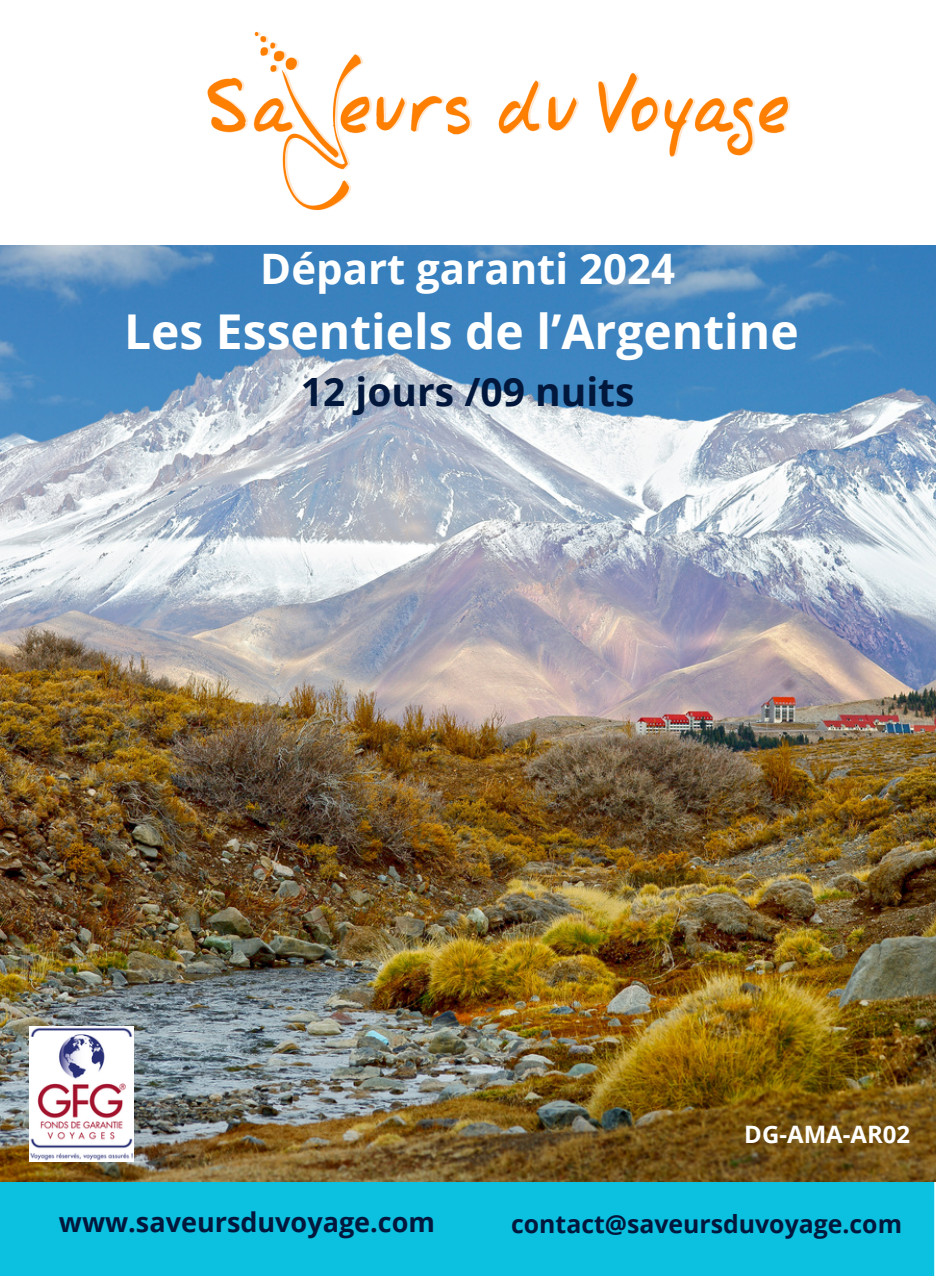
<style>
.page{position:relative;width:936px;height:1276px;background:#fff}
.page>*{position:absolute;margin:0;border:0;box-sizing:border-box;transform-origin:0 0}
.t1{font:700 48px "Open Sans";color:#fff}
.t2{font:700 42px "Open Sans";color:#fff}
.t3{font:700 39px "Open Sans";color:#01183c}
.t4{font:700 27px "Open Sans";color:#01183c}
.t5{font:700 24.9px "Open Sans";color:#01183c}
.t6{font:700 24px "Open Sans";color:#fff}
</style>
<div class="page">
<img style="left:207px;top:31px;width:583px;height:180px">
<div style="left:0;top:1181px;width:934px;height:95px;background:#0cc0df"></div>
<img style="left:0;top:245px;width:936px;height:936px">
<img style="left:30px;top:1026px;width:103px;height:135px">
<p class="t2" style="left:260px;top:239px;width:416px">Départ garanti 2024</p>
<p class="t1" style="left:124px;top:298px;width:676px">Les Essentiels de l’Argentine</p>
<p class="t3" style="left:301px;top:364px;width:335px">12 jours /09 nuits</p>
<p class="t6" style="left:744px;top:1117px;width:167px">DG-AMA-AR02</p>
<p class="t4" style="left:59px;top:1203px;width:378px">www.saveursduvoyage.com</p>
<p class="t5" style="left:511px;top:1206px;width:392px">contact@saveursduvoyage.com</p>
</div>
